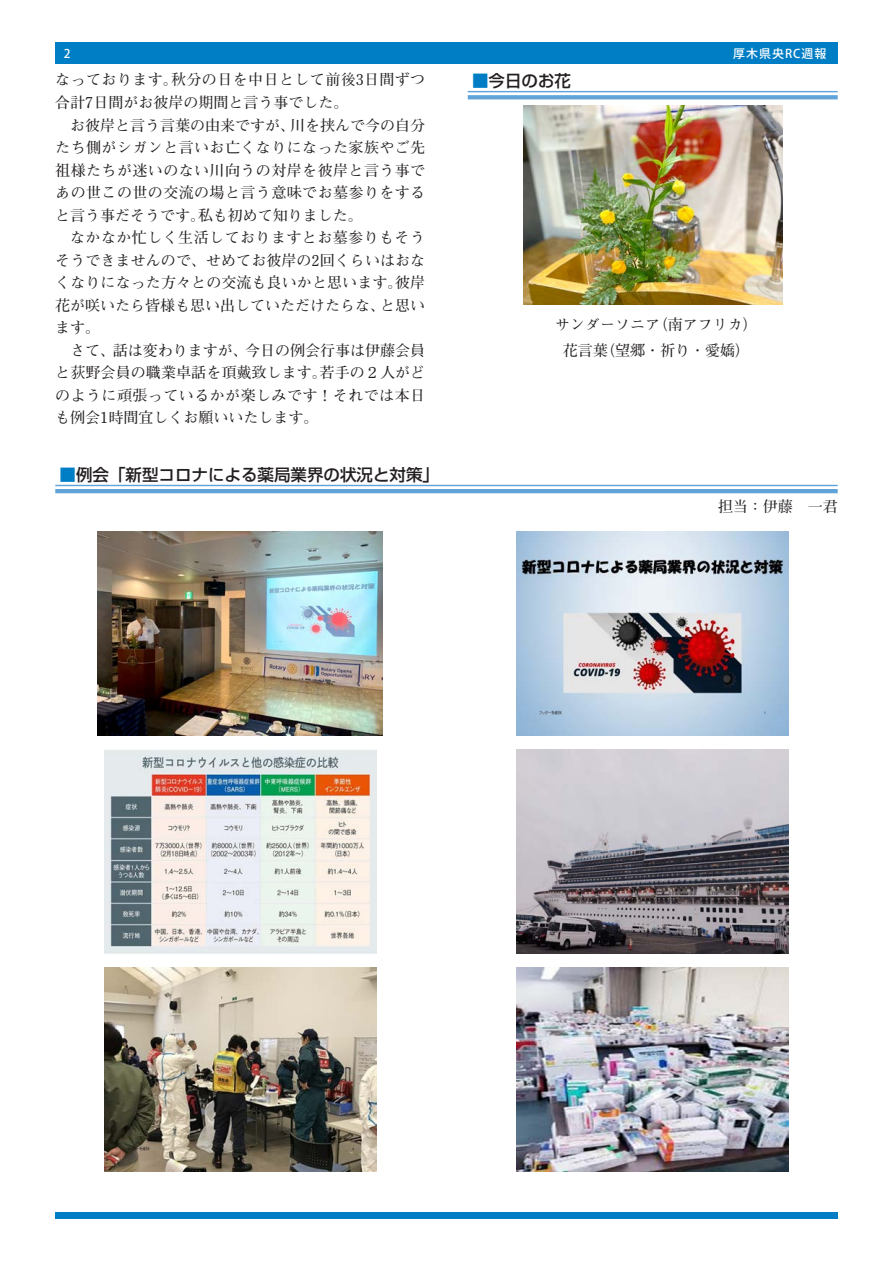
<style>
.page{position:relative;width:893px;height:1263px;background:#fff}
.page>*{position:absolute;margin:0;border:0;box-sizing:border-box;transform-origin:0 0}
.本文タイトル1{font:500 16.5px "Shin Go Pro";color:#231f20}
.会長タイム本文{font:700 15px/22.5px "Futo Min A101 Pro";letter-spacing:.005em;color:#231f20;text-align:justify}
.本文{font:700 15px "Futo Min A101 Pro";color:#231f20}
.卓話本文{font:700 15px "Futo Min A101 Pro";color:#231f20}
.t1{font:500 12px "Koz Go Pr 6 N";letter-spacing:.08em;color:#fff}
.s1{color:#007ec5}
</style>
<div class="page">
<div style="left:55px;top:43px;width:783px;height:21px;background:#007ec5"></div>
<div style="left:55px;top:1213px;width:783px;height:6px;background:#007ec5"></div>
<hr style="left:468px;top:91px;width:370px;height:1px;background:#60a3d8">
<svg style="left:468px;top:95px;width:370px;height:4px"></svg>
<img style="left:523px;top:105px;width:259px;height:200px">
<hr style="left:55px;top:485px;width:783px;height:1px;background:#60a3d8">
<hr style="left:55px;top:489px;width:783px;height:4px;background:#60a3d8">
<img style="left:98px;top:531px;width:285px;height:204px">
<img style="left:104px;top:750px;width:272px;height:203px">
<img style="left:517px;top:531px;width:272px;height:204px">
<img style="left:517px;top:749px;width:272px;height:204px">
<img style="left:104px;top:968px;width:272px;height:204px">
<img style="left:517px;top:968px;width:272px;height:204px">
<p class="t1" style="left:64px;top:47px;width:8px">2</p>
<p class="t1" style="left:733px;top:47px;width:95px">厚木県央RC週報</p>
<p class="会長タイム本文" style="left:55px;top:67px;width:372px">なっております。秋分の日を中日として前後3日間ずつ合計7日間がお彼岸の期間と言う事でした。</p>
<p class="会長タイム本文" style="left:55px;top:112px;width:372px;text-indent:15px">お彼岸と言う言葉の由来ですが、川を挟んで今の自分たち側がシガンと言いお亡くなりになった家族やご先祖様たちが迷いのない川向うの対岸を彼岸と言う事であの世この世の交流の場と言う意味でお墓参りをすると言う事だそうです。私も初めて知りました。</p>
<p class="会長タイム本文" style="left:55px;top:224px;width:371px;text-indent:15px">なかなか忙しく生活しておりますとお墓参りもそうそうできませんので、せめてお彼岸の2回くらいはおなくなりになった方々との交流も良いかと思います。彼岸花が咲いたら皆様も思い出していただけたらな、と思います。</p>
<p class="会長タイム本文" style="left:55px;top:337px;width:371px;text-indent:15px">さて、話は変わりますが、今日の例会行事は伊藤会員と荻野会員の職業卓話を頂戴致します。若手の２人がどのように頑張っているかが楽しみです！それでは本日も例会1時間宜しくお願いいたします。</p>
<p class="本文タイトル1" style="left:472px;top:67px;width:100px"><span class="s1">■</span>今日のお花</p>
<p class="本文" style="left:555px;top:312px;width:204px">サンダーソニア（南アフリカ）</p>
<p class="本文" style="left:563px;top:338px;width:189px">花言葉（望郷・祈り・愛嬌）</p>
<p class="本文タイトル1" style="left:60px;top:461px;width:381px"><span class="s1">■</span>例会「新型コロナによる薬局業界の状況と対策」</p>
<p class="卓話本文" style="left:718px;top:495px;width:121px">担当：伊藤　一君</p>
</div>
